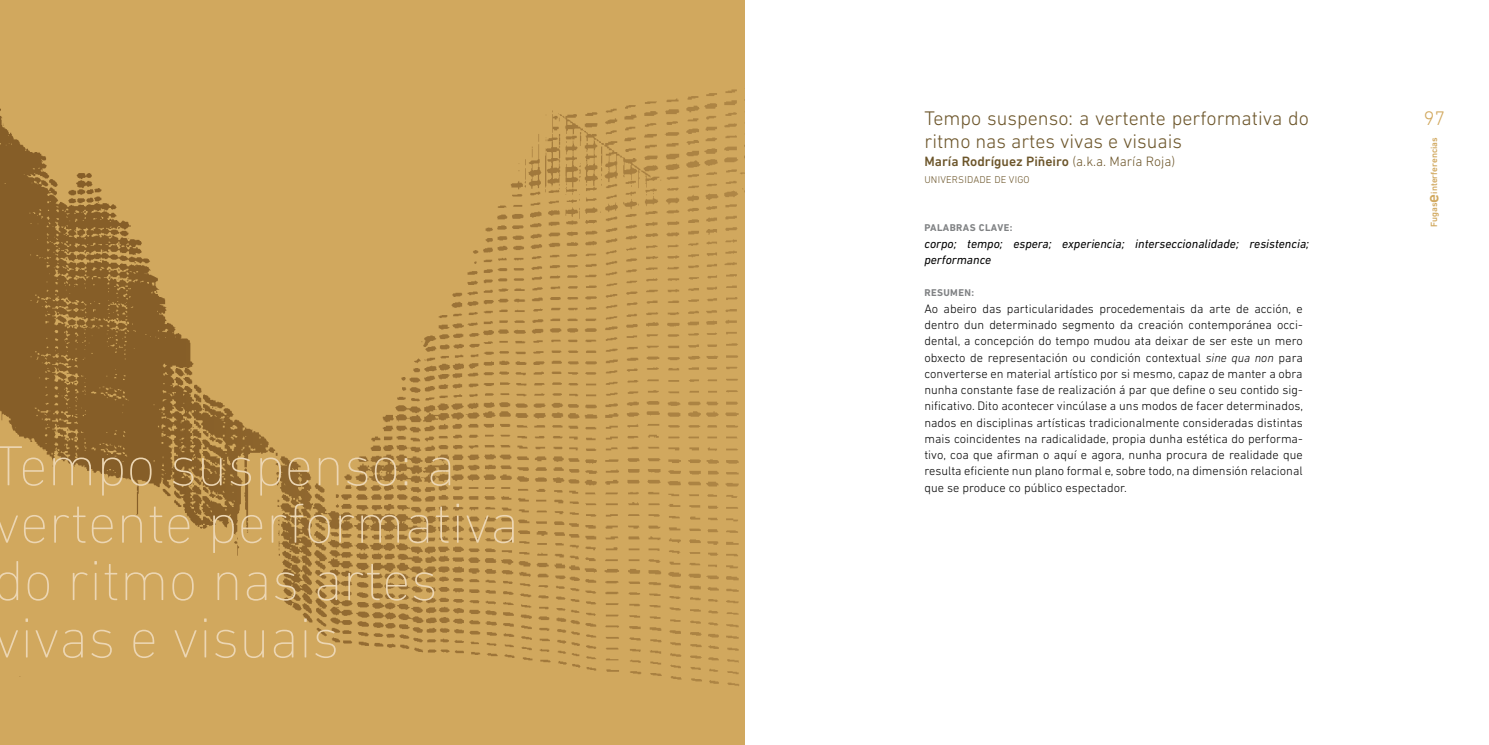
<style>
.page{position:relative;width:1489px;height:745px;background:#fff}
.page>*{position:absolute;margin:0;border:0;box-sizing:border-box;transform-origin:0 0}
.t1{font:200 57.38px/57.4px "DIN Next LT Pro";color:#ecd6b3}
.t2{font:300 20px/22.5px "DIN Next LT Pro";color:#6c552a}
.t3{font:300 20px "DIN Next LT Pro";color:#d1a85e}
.t4{font:500 13.75px "DIN Next LT Pro";color:#6c552a}
.t5{font:300 12.5px/16.2px "DIN Next LT Pro";color:#000;text-align:justify}
.t6{font:italic 12.5px/16.2px "DIN Next LT Pro";color:#000}
.t7{font:700 10px "DIN Next LT Pro";letter-spacing:.04em;color:#808284}
.t8{font:300 10px "DIN Next LT Pro";color:#6c552a}
.t9{font:500 9.12px "DIN Next LT Pro";color:#d1a85e}
.s1{font-weight:300}
.s2{font-style:italic}
.s3{font-size:17.12px}
</style>
<div class="page">
<img style="left:0;top:0;width:744px;height:744px">
<h1 class="t1" style="left:-6px;top:436px;width:527px">Tempo suspenso: a vertente performativa do ritmo nas artes vivas e visuais</h1>
<h2 class="t2" style="left:924px;top:107px;width:386px">Tempo suspenso: a vertente performativa do ritmo nas artes vivas e visuais</h2>
<p class="t4" style="left:924px;top:153px;width:252px">María Rodríguez Piñeiro <span class="s1">(a.k.a. María Roja)</span></p>
<p class="t8" style="left:924px;top:173px;width:13px">Universidade</p>
<p class="t8" style="left:994px;top:173px;width:26px">de Vigo</p>
<p class="t7" style="left:924px;top:222px;width:27px">PALABRA</p>
<p class="t7" style="left:969px;top:222px;width:25px">S CLAVE</p>
<p class="t7" style="left:1009px;top:222px;width:4px">:</p>
<p class="t6" style="left:924px;top:235px;width:386px">corpo; tempo; espera; experiencia; interseccionalidade; resistencia; performance</p>
<p class="t7" style="left:924px;top:287px;width:34px">RESUMEN</p>
<p class="t7" style="left:971px;top:287px;width:4px">:</p>
<p class="t5" style="left:924px;top:300px;width:380px">Ao abeiro das particularidades procedementais da arte de acción, e dentro dun determinado segmento da creación contemporánea occi&shy;dental, a concepción do tempo mudou ata deixar de ser este un mero obxecto de representación ou condición contextual <span class="s2">sine qua non</span> para converterse en material artístico por si mesmo, capaz de manter a obra nunha constante fase de realización á par que define o seu contido sig&shy;nificativo. Dito acontecer vincúlase a uns modos de facer determinados, nados en disciplinas artísticas tradicionalmente consideradas distintas mais coincidentes na radicalidade, propia dunha estética do performa&shy;tivo, coa que afirman o aquí e agora, nunha procura de realidade que resulta eficiente nun plano formal e, sobre todo, na dimensión relacional que se produce co público espectador.</p>
<h2 class="t3" style="left:1423px;top:107px;width:23px">97</h2>
<p class="t9" style="left:1428px;top:227px;width:91px;rotate:-90deg">Fugas<span class="s3">e</span>interferencias</p>
</div>
